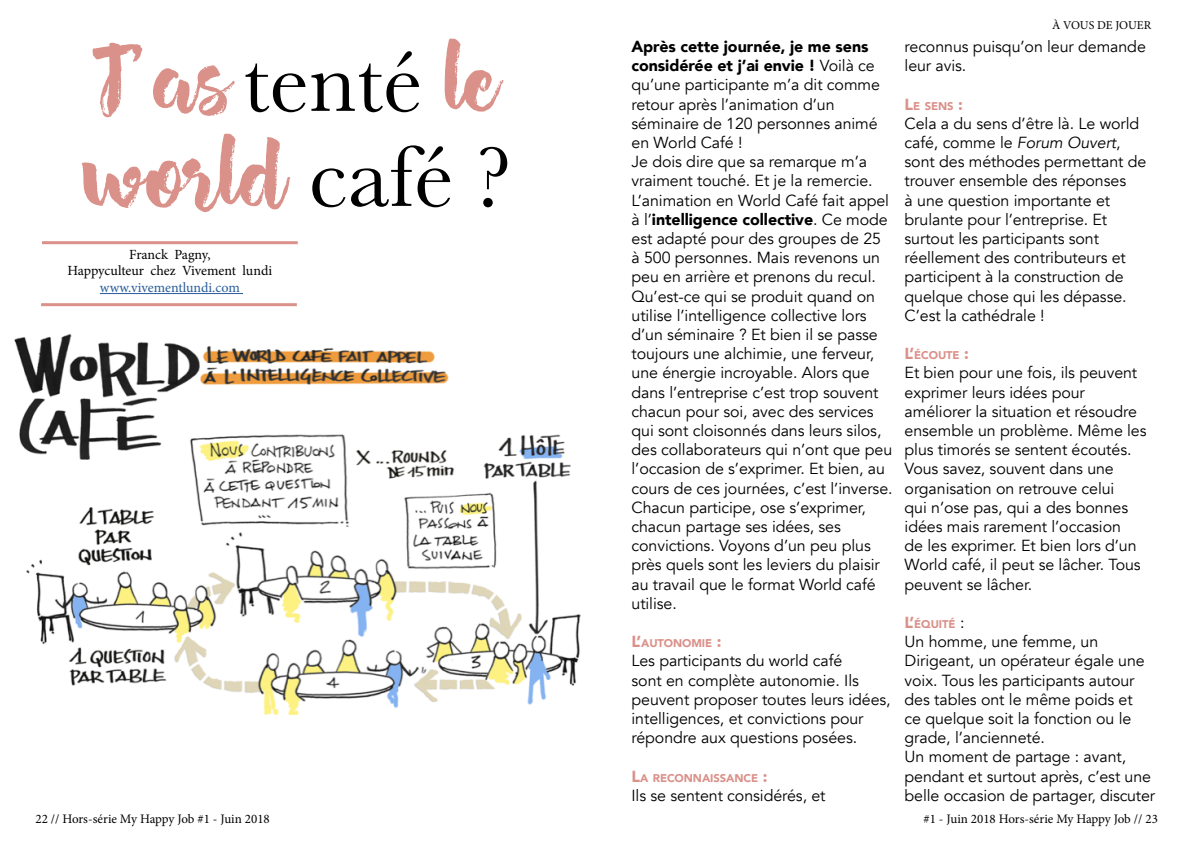
<style>
.page{position:relative;width:1191px;height:842px;background:#fff}
.page>*{position:absolute;margin:0;border:0;box-sizing:border-box;transform-origin:0 0}
.t1{font:90px/95px "Hensa";color:#da918a}
.t2{font:16px/19.2px "Avenir";letter-spacing:-.005em;color:#000}
.t3{font:14px/16.8px "Minion Pro";letter-spacing:-.005em;color:#000;text-align:center}
.t4{font:14px "Minion Pro";color:#275b9b}
.t5{font:13px "Minion Pro";letter-spacing:-.005em;color:#000}
.t6{font:12px "Minion Pro";letter-spacing:-.005em;color:#000}
.t7{font:900 11.2px "Avenir";letter-spacing:-.005em;color:#da918a}
.s1{font-family:"Baskerville";color:#000}
.s2{font-weight:900}
.s3{font-size:16px}
.s4{font-style:italic}
.s5{font-weight:400;font-size:16px;color:#000}
</style>
<div class="page">
<img style="left:14px;top:333px;width:567px;height:381px">
<hr style="left:42px;top:241px;width:256px;height:3px;background:#da918a">
<hr style="left:41px;top:303px;width:256px;height:3px;background:#da918a">
<hr style="left:100px;top:293px;width:143px;height:1px;background:#275b9b">
<h1 class="t1" style="left:84px;top:43px;width:429px">T'as<span class="s1">tenté</span> le world <span class="s1">café ?</span></h1>
<p class="t2" style="left:631px;top:37px;width:263px"><span class="s2">Après cette journée, je me sens considérée et j’ai envie !</span> Voilà ce qu’une participante m’a dit comme retour après l’animation d’un séminaire de 120 personnes animé en World Café !<br>Je dois dire que sa remarque m’a vraiment touché. Et je la remercie.<br>L’animation en World Café fait appel à l’<span class="s2">intelligence collective</span>. Ce mode est adapté pour des groupes de 25 à 500 personnes. Mais revenons un peu en arrière et prenons du recul.<br>Qu’est-ce qui se produit quand on utilise l’intelligence collective lors d’un séminaire ? Et bien il se passe toujours une alchimie, une ferveur, une énergie incroyable. Alors que dans l’entreprise c’est trop souvent chacun pour soi, avec des services qui sont cloisonnés dans leurs silos, des collaborateurs qui n’ont que peu l’occasion de s’exprimer. Et bien, au cours de ces journées, c’est l’inverse.<br>Chacun participe, ose s’exprimer, chacun partage ses idées, ses convictions. Voyons d’un peu plus près quels sont les leviers du plaisir au travail que le format World café utilise.</p>
<p class="t7" style="left:631px;top:634px;width:92px"><span class="s3">L’</span>AUTONOMIE <span class="s3">:</span></p>
<p class="t2" style="left:631px;top:652px;width:261px">Les participants du world café<br>sont en complète autonomie. Ils peuvent proposer toutes leurs idées, intelligences, et convictions pour répondre aux questions posées.</p>
<p class="t7" style="left:631px;top:768px;width:137px"><span class="s3">L</span>A RECONNAISSANCE <span class="s3">:</span></p>
<p class="t2" style="left:631px;top:786px;width:195px">Ils se sentent considérés, et</p>
<p class="t3" style="left:68px;top:246px;width:206px">Franck Pagny,<br>Happyculteur chez Vivement lundi</p>
<p class="t4" style="left:100px;top:278px;width:141px">www.vivementlundi.com</p>
<p class="t6" style="left:1052px;top:17px;width:101px">À VOUS DE JOUER</p>
<p class="t2" style="left:904px;top:37px;width:243px">reconnus puisqu’on leur demande leur avis.</p>
<p class="t7" style="left:904px;top:96px;width:60px"><span class="s3">L</span>E SENS <span class="s3">:</span></p>
<p class="t2" style="left:904px;top:114px;width:243px">Cela a du sens d’être là. Le world café, comme le <span class="s4">Forum Ouvert</span>, sont des méthodes permettant de trouver ensemble des réponses<br>à une question importante et brulante pour l’entreprise. Et surtout les participants sont réellement des contributeurs et participent à la construction de quelque chose qui les dépasse.<br>C’est la cathédrale !</p>
<p class="t7" style="left:904px;top:346px;width:66px"><span class="s3">L’</span>ÉCOUTE <span class="s3">:</span></p>
<p class="t2" style="left:904px;top:364px;width:243px">Et bien pour une fois, ils peuvent exprimer leurs idées pour améliorer la situation et résoudre ensemble un problème. Même les plus timorés se sentent écoutés.<br>Vous savez, souvent dans une organisation on retrouve celui<br>qui n’ose pas, qui a des bonnes idées mais rarement l’occasion<br>de les exprimer. Et bien lors d’un<br>World café, il peut se lâcher. Tous peuvent se lâcher.</p>
<p class="t7" style="left:904px;top:615px;width:61px"><span class="s3">L’</span>ÉQUITÉ <span class="s5">:</span></p>
<p class="t2" style="left:904px;top:632px;width:252px">Un homme, une femme, un<br>Dirigeant, un opérateur égale une voix. Tous les participants autour des tables ont le même poids et<br>ce quelque soit la fonction ou le grade, l’ancienneté.<br>Un moment de partage : avant, pendant et surtout après, c’est une belle occasion de partager, discuter</p>
<p class="t5" style="left:35px;top:810px;width:236px">22 // Hors-série My Happy Job #1 - Juin 2018</p>
<p class="t5" style="left:923px;top:810px;width:236px">#1 - Juin 2018 Hors-série My Happy Job // 23</p>
</div>
